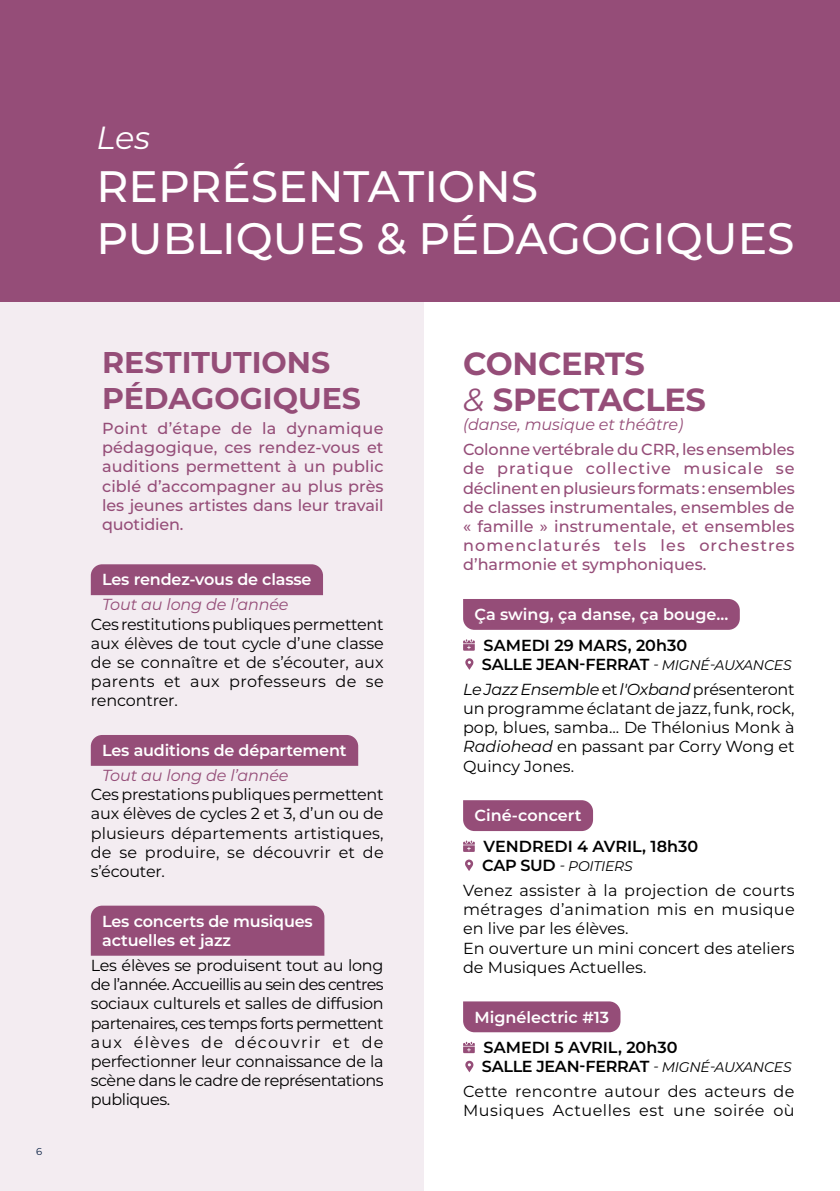
<style>
.page{position:relative;width:840px;height:1191px;background:#fff}
.page>*{position:absolute;margin:0;border:0;box-sizing:border-box;transform-origin:0 0}
.t1{font:500 44px/52.8px "Montserrat";color:#fff}
.t2{font:700 32px/36px "Montserrat";letter-spacing:-.01em;color:#954d78}
.t3{font:italic 32px "Montserrat";color:#fff}
.t4{font:700 30px/36px "Montserrat";color:#954d78}
.t5{font:16px/19.2px "Montserrat";letter-spacing:.005em;color:#000;text-align:justify}
.t6{font:500 16px/19.2px "Montserrat";color:#954d78;text-align:justify}
.t7{font:600 16px/19.2px "Montserrat";letter-spacing:-.01em;color:#fff}
.t8{font:600 16px/19.2px "Montserrat";color:#000}
.t9{font:16px/19.2px "Montserrat";letter-spacing:.025em;color:#000}
.t10{font:italic 16px "Montserrat";letter-spacing:-.01em;color:#954d78}
.t11{font:600 16px/19.2px "Montserrat";letter-spacing:-.02em;color:#000}
.t12{font:italic 14px "Montserrat";letter-spacing:-.02em;color:#000}
.t13{font:10px "Montserrat";color:#051c40}
.s1{font-weight:400;font-style:italic}
.s2{font-weight:400;font-style:italic;font-size:14px}
.s3{font-style:italic}
.s4{font-weight:600;font-style:normal;font-size:16px}
</style>
<div class="page">
<div style="left:0;top:302px;width:423px;height:889px;background:#f3ecf1"></div>
<div style="left:0;top:0;width:839px;height:302px;background:#954d78"></div>
<div style="left:91px;top:564px;width:232px;height:31px;background:#954d78"></div>
<div style="left:91px;top:735px;width:267px;height:31px;background:#954d78"></div>
<div style="left:91px;top:905px;width:233px;height:50px;background:#954d78"></div>
<div style="left:463px;top:599px;width:276px;height:31px;background:#954d78"></div>
<div style="left:463px;top:800px;width:129px;height:31px;background:#954d78"></div>
<div style="left:463px;top:1001px;width:157px;height:31px;background:#954d78"></div>
<svg style="left:463px;top:639px;width:11px;height:11px"></svg>
<svg style="left:465px;top:658px;width:8px;height:12px"></svg>
<svg style="left:463px;top:840px;width:11px;height:12px"></svg>
<svg style="left:465px;top:859px;width:8px;height:12px"></svg>
<svg style="left:463px;top:1041px;width:11px;height:12px"></svg>
<svg style="left:465px;top:1060px;width:8px;height:12px"></svg>
<p class="t13" style="left:36px;top:1144px;width:8px">6</p>
<h2 class="t3" style="left:96px;top:115px;width:55px">Les</h2>
<h1 class="t1" style="left:96px;top:158px;width:699px">REPRÉSENTATIONS<br>PUBLIQUES &amp; PÉDAGOGIQUES</h1>
<h3 class="t4" style="left:102px;top:343px;width:260px">RESTITUTIONS<br>PÉDAGOGIQUES</h3>
<p class="t6" style="left:102px;top:418px;width:283px">Point d’étape de la dynamique pédagogique, ces rendez-vous et auditions permettent à un public ciblé d’accompagner au plus près les jeunes artistes dans leur travail quotidien.</p>
<p class="t7" style="left:102px;top:569px;width:211px">Les rendez-vous de classe</p>
<p class="t10" style="left:102px;top:593px;width:188px">Tout au long de l’année</p>
<p class="t5" style="left:91px;top:613px;width:294px">Ces restitutions publiques permettent aux élèves de tout cycle d’une classe de se connaître et de s’écouter, aux parents et aux professeurs de se rencontrer.</p>
<p class="t7" style="left:102px;top:740px;width:246px">Les auditions de département</p>
<p class="t10" style="left:102px;top:764px;width:188px">Tout au long de l’année</p>
<p class="t5" style="left:91px;top:784px;width:294px">Ces prestations publiques permettent aux élèves de cycles 2 et 3, d’un ou de plusieurs départements artistiques, de se produire, se découvrir et de s’écouter.</p>
<p class="t7" style="left:102px;top:910px;width:212px">Les concerts de musiques actuelles et jazz</p>
<p class="t5" style="left:91px;top:955px;width:294px">Les élèves se produisent tout au long de l’année. Accueillis au sein des centres sociaux culturels et salles de diffusion partenaires, ces temps forts permettent aux élèves de découvrir et de perfectionner leur connaissance de la scène dans le cadre de représentations publiques.</p>
<h2 class="t2" style="left:463px;top:344px;width:244px">CONCERTS<br><span class="s1">&amp;</span> SPECTACLES</h2>
<p class="t10" style="left:463px;top:413px;width:221px">(danse, musique et théâtre)</p>
<p class="t6" style="left:463px;top:439px;width:333px">Colonne vertébrale du CRR, les ensembles de pratique collective musicale se déclinent en plusieurs formats : ensembles de classes instrumentales, ensembles de « famille » instrumentale, et ensembles nomenclaturés tels les orchestres d’harmonie et symphoniques.</p>
<p class="t7" style="left:474px;top:604px;width:255px">Ça swing, ça danse, ça bouge…</p>
<p class="t8" style="left:481px;top:634px;width:311px">SAMEDI 29 MARS, 20h30<br>SALLE JEAN-FERRAT <span class="s2">- MIGNÉ-AUXANCES</span></p>
<p class="t5" style="left:463px;top:679px;width:333px"><span class="s3">Le Jazz Ensemble</span> et <span class="s3">l'Oxband</span> présenteront un programme éclatant de jazz, funk, rock, pop, blues, samba... De Thélonius Monk à <span class="s3">Radiohead</span> en passant par Corry Wong et Quincy Jones.</p>
<p class="t7" style="left:474px;top:805px;width:109px">Ciné-concert</p>
<p class="t8" style="left:483px;top:836px;width:216px">VENDREDI 4 AVRIL, 18h30</p>
<p class="t12" style="left:482px;top:856px;width:152px"><span class="s4">CAP SUD</span> - POITIERS</p>
<p class="t5" style="left:463px;top:880px;width:333px;text-align:left">Venez assister à la projection de courts métrages d’animation mis en musique en live par les élèves.<br>En ouverture un mini concert des ateliers de Musiques Actuelles.</p>
<p class="t7" style="left:474px;top:1006px;width:136px">Mignélectric #13</p>
<p class="t11" style="left:481px;top:1037px;width:311px">SAMEDI 5 AVRIL, 20h30<br>SALLE JEAN-FERRAT <span class="s2">- MIGNÉ-AUXANCES</span></p>
<p class="t9" style="left:463px;top:1081px;width:333px">Cette rencontre autour des acteurs de<br>Musiques Actuelles est une soirée où</p>
</div>
